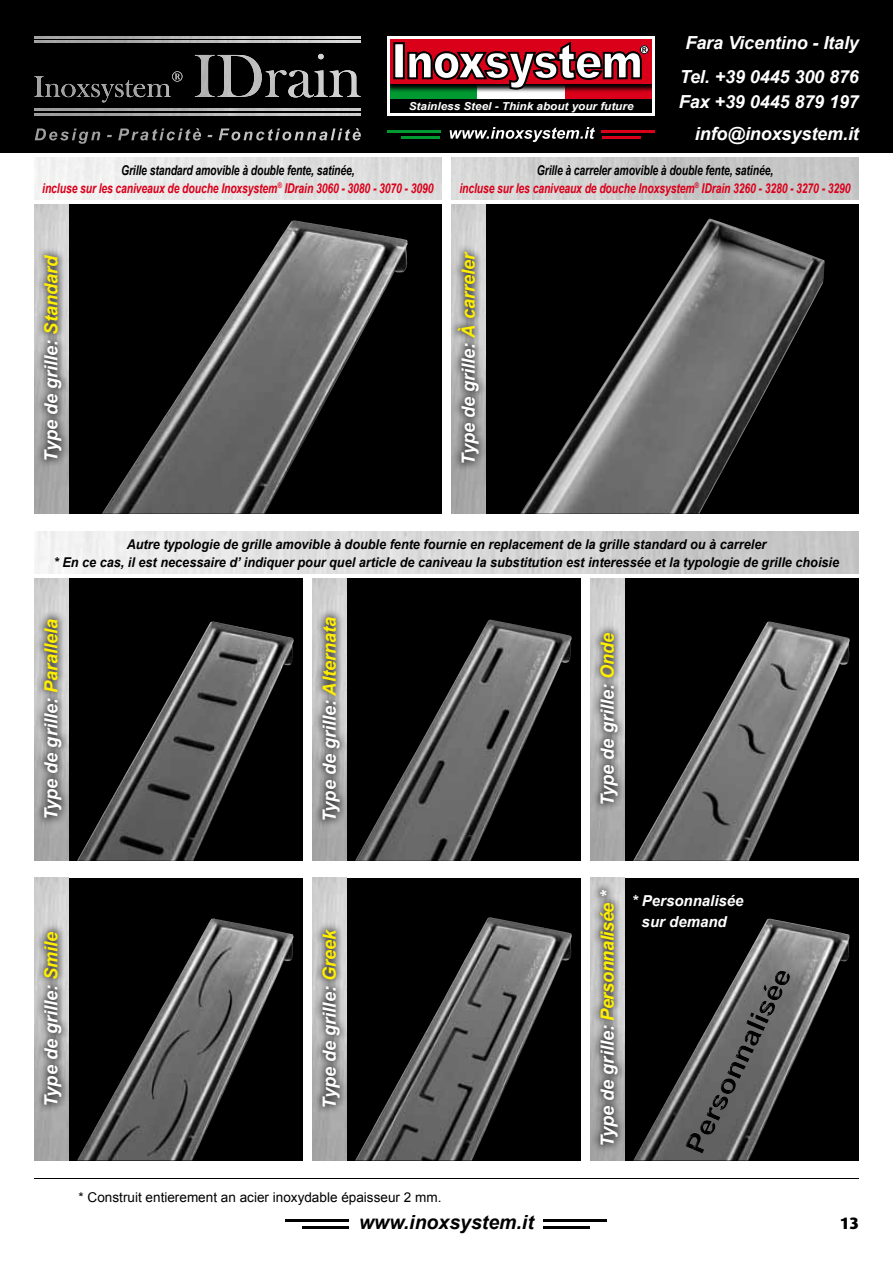
<style>
.page{position:relative;width:893px;height:1263px;background:#fff}
.page>*{position:absolute;margin:0;border:0;box-sizing:border-box;transform-origin:0 0}
.t1{font:italic 700 19.5px "Arial";color:#000}
.t2{font:italic 700 18.15px "Arial";letter-spacing:-.005em;color:#fff}
.t3{font:italic 700 18px/34.2px "Arial";letter-spacing:-.005em;color:#fff;text-align:center}
.t4{font:800 16.5px "Dax";color:#000}
.t5{font:italic 700 15.15px/20.7px "Arial";color:#fff;text-align:center}
.t6{font:italic 700 13.5px/18px "Arial";letter-spacing:-.01em;color:#da001a;text-align:center;scale:.77 1}
.t7{font:italic 700 13.5px/18px "Arial";color:#000;text-align:center;scale:.94 1}
.t8{font:13.5px "Arial";color:#000}
.t9{font:italic 700 10.95px "Arial";color:#fff;scale:1.07 1}
.s1{color:#000}
.s2{color:#fe0}
</style>
<div class="page">
<div style="left:0;top:0;width:893px;height:153px;background:#000"></div>
<svg style="left:34px;top:55px;width:278px;height:47px"></svg>
<img style="left:195px;top:54px;width:166px;height:43px">
<img style="left:34px;top:109px;width:327px;height:2px">
<img style="left:34px;top:114px;width:327px;height:2px">
<img style="left:34px;top:41px;width:327px;height:2px">
<img style="left:34px;top:36px;width:327px;height:2px">
<hr style="left:286px;top:1219px;width:63px;height:3px;background:#000">
<hr style="left:543px;top:1219px;width:64px;height:3px;background:#000">
<hr style="left:303px;top:1226px;width:46px;height:3px;background:#000">
<hr style="left:543px;top:1226px;width:47px;height:3px;background:#000">
<div style="left:389px;top:83px;width:88px;height:16px;background:#009932"></div>
<div style="left:565px;top:83px;width:88px;height:16px;background:#da001a"></div>
<div style="left:477px;top:83px;width:88px;height:16px;background:#fff"></div>
<svg style="left:389px;top:83px;width:264px;height:10px"></svg>
<div style="left:389px;top:38px;width:264px;height:45px;background:#da001a"></div>
<svg style="left:407px;top:113px;width:230px;height:1px"></svg>
<div style="left:640px;top:45px;width:9px;height:9px;border:1px solid #000;border-radius:50%"></div>
<svg style="left:392px;top:41px;width:255px;height:50px"></svg>
<hr style="left:387px;top:37px;width:2px;height:77px;background:#fff">
<hr style="left:387px;top:36px;width:268px;height:2px;background:#fff">
<hr style="left:387px;top:114px;width:268px;height:2px;background:#fff">
<hr style="left:653px;top:36px;width:2px;height:79px;background:#fff">
<svg style="left:450px;top:127px;width:145px;height:15px"></svg>
<hr style="left:387px;top:130px;width:53px;height:3px;background:#009932">
<hr style="left:602px;top:130px;width:53px;height:3px;background:#da001a">
<hr style="left:401px;top:136px;width:39px;height:2px;background:#009932">
<hr style="left:602px;top:136px;width:39px;height:2px;background:#da001a">
<img style="left:35px;top:128px;width:325px;height:12px">
<hr style="left:34px;top:1178px;width:825px;height:1px;background:#000">
<img style="left:34px;top:531px;width:825px;height:43px">
<img style="left:451px;top:157px;width:408px;height:43px">
<svg style="left:68px;top:204px;width:374px;height:310px;background:#272727"></svg>
<div style="left:485px;top:204px;width:374px;height:310px;background:#000"></div>
<img style="left:240px;top:221px;width:54px;height:80px">
<img style="left:520px;top:219px;width:305px;height:295px">
<img style="left:34px;top:204px;width:34px;height:310px">
<img style="left:451px;top:204px;width:34px;height:310px">
<div style="left:35px;top:246px;width:36px;height:222px;background:#000;opacity:.6"></div>
<div style="left:449px;top:243px;width:39px;height:228px;background:#000;opacity:.6"></div>
<svg style="left:68px;top:578px;width:235px;height:283px;background:#232323"></svg>
<svg style="left:346px;top:578px;width:235px;height:283px;background:#262626"></svg>
<svg style="left:624px;top:578px;width:235px;height:283px;background:#2c2c2c"></svg>
<img style="left:34px;top:578px;width:34px;height:283px">
<img style="left:312px;top:578px;width:34px;height:283px">
<img style="left:590px;top:578px;width:34px;height:283px">
<div style="left:36px;top:610px;width:35px;height:217px;background:#000;opacity:.6"></div>
<div style="left:314px;top:608px;width:35px;height:221px;background:#000;opacity:.6"></div>
<div style="left:591px;top:624px;width:36px;height:188px;background:#000;opacity:.6"></div>
<img style="left:188px;top:622px;width:22px;height:40px">
<img style="left:464px;top:620px;width:26px;height:44px">
<img style="left:744px;top:621px;width:25px;height:43px">
<svg style="left:68px;top:878px;width:235px;height:282px;background:#282828"></svg>
<svg style="left:346px;top:878px;width:235px;height:282px;background:#272727"></svg>
<svg style="left:624px;top:878px;width:235px;height:282px;background:#161616"></svg>
<img style="left:34px;top:878px;width:34px;height:282px">
<img style="left:312px;top:878px;width:34px;height:282px">
<img style="left:590px;top:878px;width:34px;height:282px">
<div style="left:35px;top:923px;width:36px;height:190px;background:#000;opacity:.6"></div>
<div style="left:313px;top:920px;width:36px;height:195px;background:#000;opacity:.6"></div>
<div style="left:592px;top:881px;width:35px;height:272px;background:#000;opacity:.6"></div>
<img style="left:188px;top:919px;width:24px;height:42px">
<img style="left:454px;top:917px;width:37px;height:62px">
<img style="left:744px;top:919px;width:24px;height:42px">
<svg style="left:684px;top:965px;width:110px;height:190px;background:#4a4a4a"></svg>
<p class="t9" style="left:409px;top:99px;width:212px">Stainless Steel - Think about your future</p>
<h3 class="t3" style="left:680px;top:27px;width:181px">Fara Vicentino - Italy<br>Tel. +39 0445 300 876</h3>
<h3 class="t3" style="left:679px;top:87px;width:181px;line-height:32px;text-align:right">Fax +39 0445 879 197 info@inoxsystem.it</h3>
<p class="t6" style="left:42px;top:161px;width:509px"><span class="s1">Grille standard amovible à double fente, satinée,<br></span>incluse sur les caniveaux de douche Inoxsystem<sup>®</sup> IDrain 3060 - 3080 - 3070 - 3090</p>
<p class="t6" style="left:459px;top:161px;width:510px"><span class="s1">Grille à carreler amovible à double fente, satinée,<br></span>incluse sur les caniveaux de douche Inoxsystem<sup>®</sup> IDrain 3260 - 3280 - 3270 - 3290</p>
<h2 class="t2" style="left:39px;top:462px;width:208px;rotate:-90deg">Type de grille: <span class="s2">Standard</span></h2>
<h2 class="t2" style="left:457px;top:465px;width:215px;rotate:-90deg">Type de grille: <span class="s2">À carreler</span></h2>
<p class="t7" style="left:54px;top:535px;width:837px">Autre typologie de grille amovible à double fente fournie en replacement de la grille standard ou à carreler<br>* En ce cas, il est necessaire d’ indiquer pour quel article de caniveau la substitution est interessée et la typologie de grille choisie</p>
<h2 class="t2" style="left:39px;top:820px;width:203px;rotate:-90deg">Type de grille: <span class="s2">Parallela</span></h2>
<h2 class="t2" style="left:318px;top:822px;width:206px;rotate:-90deg">Type de grille: <span class="s2">Alternata</span></h2>
<h2 class="t2" style="left:39px;top:1107px;width:177px;rotate:-90deg">Type de grille: <span class="s2">Smile</span></h2>
<h2 class="t2" style="left:318px;top:1108px;width:181px;rotate:-90deg">Type de grille: <span class="s2">Greek</span></h2>
<p class="t8" style="left:79px;top:1188px;width:364px">* Construit entierement an acier inoxydable épaisseur 2 mm.</p>
<h2 class="t2" style="left:596px;top:806px;width:175px;rotate:-90deg">Type de grille: <span class="s2">Onde</span></h2>
<h2 class="t2" style="left:596px;top:1147px;width:259px;rotate:-90deg">Type de grille: <span class="s2">Personnalisée</span> *</h2>
<p class="t5" style="left:632px;top:891px;width:113px">* Personnalisée sur demand</p>
<h1 class="t1" style="left:359px;top:1209px;width:176px">www.inoxsystem.it</h1>
<p class="t4" style="left:840px;top:1214px;width:21px">13</p>
</div>
